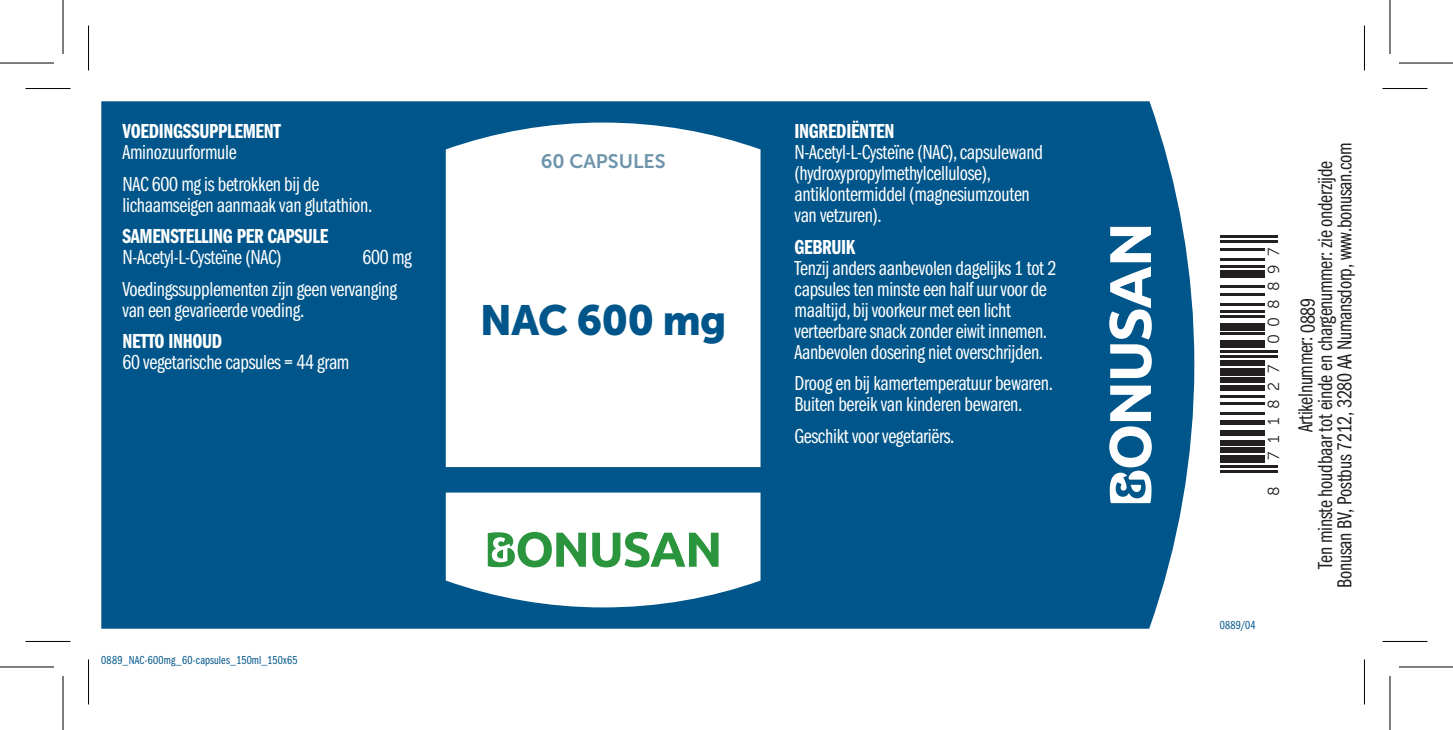
<style>
.page{position:relative;width:1453px;height:730px;background:#fff}
.page>*{position:absolute;margin:0;border:0;box-sizing:border-box;transform-origin:0 0}
.t1{font:42px "Museo Sans 900";letter-spacing:-.02em;color:#00568a}
.t2{font:21px/21px "Franklin Gothic Book Cmpr";letter-spacing:-.015em;color:#fff}
.t3{font:21px/19.5px "Franklin Gothic Book Cmpr";letter-spacing:-.015em;color:#231f20;text-align:center}
.t4{font:21px "Franklin Gothic Demi Cmpr";letter-spacing:-.015em;color:#fff}
.t5{font:19.5px "Museo Sans 700";color:#6e94ab}
.t6{font:15.9px "Museo Sans 300";letter-spacing:.52em;color:#231f20}
.t7{font:12px "Franklin Gothic Book Cmpr";letter-spacing:.015em;color:#00568a}
.s1{color:#fff}
</style>
<div class="page">
<div style="left:101px;top:101px;width:1093px;height:528px;background:#00568a"></div>
<svg style="left:446px;top:123px;width:314px;height:344px"></svg>
<svg style="left:446px;top:492px;width:314px;height:115px"></svg>
<svg style="left:1109px;top:227px;width:43px;height:151px"></svg>
<svg style="left:1109px;top:386px;width:43px;height:117px"></svg>
<hr style="left:1220px;top:470px;width:57px;height:2px;background:#231f20">
<hr style="left:1220px;top:465px;width:57px;height:2px;background:#231f20">
<div style="left:1220px;top:455px;width:44px;height:8px;background:#231f20"></div>
<div style="left:1220px;top:447px;width:44px;height:6px;background:#231f20"></div>
<div style="left:1220px;top:440px;width:44px;height:5px;background:#231f20"></div>
<div style="left:1220px;top:430px;width:44px;height:5px;background:#231f20"></div>
<div style="left:1220px;top:420px;width:44px;height:5px;background:#231f20"></div>
<hr style="left:1220px;top:413px;width:44px;height:2px;background:#231f20">
<hr style="left:1220px;top:403px;width:44px;height:2px;background:#231f20">
<hr style="left:1220px;top:395px;width:44px;height:2px;background:#231f20">
<div style="left:1220px;top:385px;width:44px;height:5px;background:#231f20"></div>
<div style="left:1220px;top:378px;width:44px;height:5px;background:#231f20"></div>
<div style="left:1220px;top:368px;width:44px;height:7px;background:#231f20"></div>
<div style="left:1220px;top:360px;width:44px;height:5px;background:#231f20"></div>
<hr style="left:1220px;top:355px;width:57px;height:3px;background:#231f20">
<hr style="left:1220px;top:350px;width:57px;height:3px;background:#231f20">
<div style="left:1220px;top:340px;width:44px;height:8px;background:#231f20"></div>
<hr style="left:1220px;top:333px;width:44px;height:2px;background:#231f20">
<div style="left:1220px;top:323px;width:44px;height:7px;background:#231f20"></div>
<hr style="left:1220px;top:315px;width:44px;height:3px;background:#231f20">
<hr style="left:1220px;top:310px;width:44px;height:3px;background:#231f20">
<hr style="left:1220px;top:303px;width:44px;height:2px;background:#231f20">
<hr style="left:1220px;top:293px;width:44px;height:2px;background:#231f20">
<hr style="left:1220px;top:285px;width:44px;height:3px;background:#231f20">
<div style="left:1220px;top:270px;width:44px;height:8px;background:#231f20"></div>
<hr style="left:1220px;top:265px;width:44px;height:3px;background:#231f20">
<hr style="left:1220px;top:258px;width:44px;height:2px;background:#231f20">
<hr style="left:1220px;top:248px;width:44px;height:2px;background:#231f20">
<hr style="left:1220px;top:240px;width:57px;height:3px;background:#231f20">
<hr style="left:1220px;top:235px;width:57px;height:3px;background:#231f20">
<hr style="left:26px;top:88px;width:45px;height:1px;background:#000">
<hr style="left:1382px;top:88px;width:45px;height:1px;background:#000">
<hr style="left:26px;top:641px;width:45px;height:1px;background:#000">
<hr style="left:1382px;top:641px;width:45px;height:1px;background:#000">
<hr style="left:88px;top:26px;width:1px;height:45px;background:#000">
<hr style="left:88px;top:659px;width:1px;height:45px;background:#000">
<hr style="left:1364px;top:26px;width:1px;height:45px;background:#000">
<hr style="left:1364px;top:659px;width:1px;height:45px;background:#000">
<svg style="left:0;top:667px;width:54px;height:1px"></svg>
<svg style="left:1399px;top:667px;width:54px;height:1px"></svg>
<hr style="left:0;top:62px;width:54px;height:2px;background:#000">
<hr style="left:1399px;top:62px;width:54px;height:2px;background:#000">
<hr style="left:0;top:666px;width:54px;height:1px;background:#000">
<hr style="left:1399px;top:666px;width:54px;height:1px;background:#000">
<hr style="left:62px;top:0;width:2px;height:54px;background:#000">
<hr style="left:62px;top:676px;width:2px;height:54px;background:#000">
<hr style="left:1389px;top:0;width:1px;height:54px;background:#000">
<hr style="left:1389px;top:676px;width:1px;height:54px;background:#000">
<p class="t4" style="left:123px;top:120px;width:160px">VOEDINGSSUPPLEMENT</p>
<p class="t2" style="left:123px;top:137px;width:198px;line-height:31.5px">Aminozuurformule<br>NAC 600 mg is betrokken bij de</p>
<p class="t2" style="left:123px;top:195px;width:251px">lichaamseigen aanmaak van glutathion.</p>
<p class="t4" style="left:123px;top:225px;width:207px">SAMENSTELLING PER CAPSULE</p>
<p class="t2" style="left:123px;top:247px;width:161px">N-Acetyl-L-Cysteïne (NAC)</p>
<p class="t2" style="left:123px;top:242px;width:291px;line-height:31.5px;text-indent:240px">600 mg<br>Voedingssupplementen zijn geen vervanging</p>
<p class="t2" style="left:123px;top:300px;width:183px">van een gevarieerde voeding.</p>
<p class="t4" style="left:123px;top:330px;width:101px">NETTO INHOUD</p>
<p class="t2" style="left:123px;top:352px;width:228px">60 vegetarische capsules = 44 gram</p>
<p class="t5" style="left:541px;top:151px;width:126px">60 CAPSULES</p>
<h1 class="t1" style="left:480px;top:297px;width:248px">NAC 600 mg</h1>
<p class="t4" style="left:794px;top:120px;width:101px">INGREDIËNTEN</p>
<p class="t2" style="left:794px;top:142px;width:250px">N-Acetyl-L-Cysteïne (NAC), capsulewand (hydroxypropylmethylcellulose), antiklontermiddel (magnesiumzouten van vetzuren).</p>
<p class="t4" style="left:794px;top:235px;width:63px">GEBRUIK</p>
<p class="t2" style="left:794px;top:258px;width:263px">Tenzij anders aanbevolen dagelijks 1 tot 2 capsules ten minste een half uur voor de maaltijd, bij voorkeur met een licht verteerbare snack zonder eiwit innemen.<br>Aanbevolen dosering niet overschrijden.</p>
<p class="t2" style="left:794px;top:373px;width:260px">Droog en bij kamertemperatuur bewaren.<br>Buiten bereik van kinderen bewaren.</p>
<p class="t2" style="left:794px;top:426px;width:161px">Geschikt voor vegetariërs.</p>
<p class="t7" style="left:101px;top:653px;width:198px">0889_NAC-600mg_60-capsules_150ml_150x65</p>
<p class="t6" style="left:1265px;top:344px;width:98px;rotate:-90deg">008897</p>
<p class="t6" style="left:1265px;top:460px;width:97px;rotate:-90deg">711827</p>
<p class="t6" style="left:1265px;top:496px;width:11px;rotate:-90deg">8</p>
<p class="t7" style="left:1220px;top:618px;width:37px">0889/04</p>
<p class="t3" style="left:1296px;top:588px;width:447px;rotate:-90deg">Artikelnummer: <span class="s1">000<br></span>Ten minste houdbaar tot einde en chargenummer: zie onderzijde<br>Bonusan BV, Postbus 7212, 3280 AA Numansdorp, www.bonusan.com</p>
<p class="t3" style="left:1298px;top:333px;width:36px;rotate:-90deg">0889</p>
</div>
